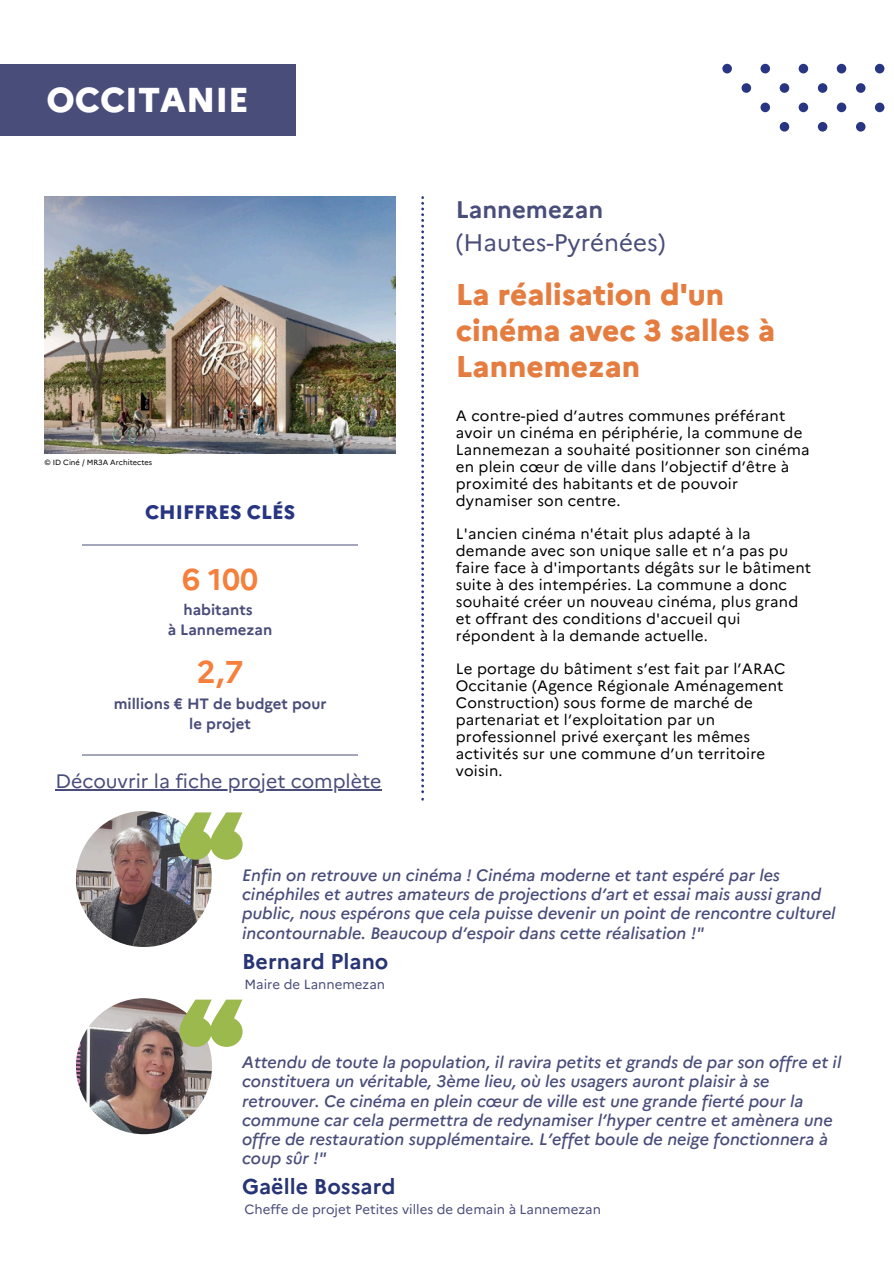
<style>
.page{position:relative;width:894px;height:1264px;background:#fff}
.page>*{position:absolute;margin:0;border:0;box-sizing:border-box;transform-origin:0 0}
.t1{font:800 34.5px "Marianne";color:#fff}
.t2{font:700 31.5px "Marianne";color:#f57f3b}
.t3{font:800 30px/36px "Marianne";color:#e57d40}
.t4{font:700 30px "Marianne";color:#f57f3b}
.t5{font:24px/32.7px "Marianne";color:#494d7a}
.t6{font:700 21.45px "Marianne";color:#273475}
.t7{font:19.5px "Marianne";color:#494d7a}
.t8{font:800 19.5px "Marianne";color:#283583}
.t9{font:italic 500 16.5px/19.2px "Marianne";color:#494d7a}
.t10{font:15px/16.8px "Marianne";letter-spacing:.015em;color:#000}
.t11{font:700 15px/20.2px "Marianne";color:#494d7a;text-align:center}
.t12{font:13.2px "Marianne";color:#494d7a}
.t13{font:7.5px "Marianne";color:#000}
.s1{font-weight:700}
</style>
<div class="page">
<div style="left:0;top:64px;width:295px;height:71px;background:#494d7a"></div>
<hr style="left:83px;top:545px;width:58px;height:1px;background:#a4a6bc">
<hr style="left:141px;top:545px;width:216px;height:1px;background:#a4a6bc">
<hr style="left:83px;top:754px;width:58px;height:1px;background:#a4a6bc">
<hr style="left:141px;top:754px;width:216px;height:1px;background:#a4a6bc">
<svg style="left:421px;top:196px;width:3px;height:604px"></svg>
<div style="left:722px;top:64px;width:9px;height:9px;background:#283583;border-radius:50%"></div>
<div style="left:760px;top:64px;width:9px;height:9px;background:#283583;border-radius:50%"></div>
<div style="left:798px;top:64px;width:10px;height:9px;background:#283583;border-radius:50%"></div>
<div style="left:836px;top:64px;width:10px;height:9px;background:#283583;border-radius:50%"></div>
<div style="left:874px;top:64px;width:10px;height:9px;background:#283583;border-radius:50%"></div>
<div style="left:741px;top:83px;width:9px;height:10px;background:#283583;border-radius:50%"></div>
<div style="left:779px;top:83px;width:10px;height:10px;background:#283583;border-radius:50%"></div>
<svg style="left:817px;top:83px;width:10px;height:10px"></svg>
<svg style="left:855px;top:83px;width:10px;height:10px"></svg>
<div style="left:760px;top:103px;width:9px;height:9px;background:#283583;border-radius:50%"></div>
<div style="left:798px;top:103px;width:10px;height:9px;background:#283583;border-radius:50%"></div>
<div style="left:836px;top:103px;width:10px;height:9px;background:#283583;border-radius:50%"></div>
<div style="left:874px;top:103px;width:10px;height:9px;background:#283583;border-radius:50%"></div>
<div style="left:779px;top:122px;width:10px;height:10px;background:#283583;border-radius:50%"></div>
<svg style="left:817px;top:122px;width:10px;height:10px"></svg>
<svg style="left:855px;top:122px;width:10px;height:10px"></svg>
<img style="left:44px;top:197px;width:351px;height:256px">
<img style="left:76px;top:811px;width:136px;height:136px;border-radius:50%">
<svg style="left:179px;top:812px;width:63px;height:47px"></svg>
<hr style="left:55px;top:789px;width:326px;height:1px;background:#494d7a">
<img style="left:76px;top:998px;width:136px;height:136px;border-radius:50%">
<svg style="left:179px;top:999px;width:63px;height:47px"></svg>
<p class="t1" style="left:47px;top:79px;width:204px">OCCITANIE</p>
<h6 class="t13" style="left:44px;top:457px;width:109px">© ID Ciné / MR3A Architectes</h6>
<p class="t8" style="left:145px;top:500px;width:151px">CHIFFRES CLÉS</p>
<p class="t4" style="left:182px;top:561px;width:78px">6 100</p>
<p class="t11" style="left:183px;top:599px;width:71px">habitants</p>
<h5 class="t11" style="left:168px;top:619px;width:106px">à Lannemezan</h5>
<h3 class="t2" style="left:197px;top:652px;width:48px">2,7</h3>
<h4 class="t11" style="left:114px;top:693px;width:214px">millions € HT de budget pour le projet</h4>
<p class="t7" style="left:55px;top:769px;width:327px">Découvrir la fiche projet complète</p>
<p class="t5" style="left:455px;top:193px;width:211px"><span class="s1">Lannemezan </span>(Hautes-Pyrénées)</p>
<h2 class="t3" style="left:455px;top:277px;width:320px">La réalisation d'un cinéma avec 3 salles à<br>Lannemezan</h2>
<h3 class="t10" style="left:455px;top:407px;width:355px">A contre-pied d’autres communes préférant avoir un cinéma en périphérie, la commune de Lannemezan a souhaité positionner son cinéma en plein cœur de ville dans l’objectif d’être à proximité des habitants et de pouvoir dynamiser son centre.</h3>
<p class="t10" style="left:455px;top:525px;width:357px">L'ancien cinéma n'était plus adapté à la demande avec son unique salle et n’a pas pu faire face à d'importants dégâts sur le bâtiment suite à des intempéries. La commune a donc souhaité créer un nouveau cinéma, plus grand et offrant des conditions d'accueil qui répondent à la demande actuelle.</p>
<p class="t10" style="left:455px;top:660px;width:331px">Le portage du bâtiment s’est fait par l’ARAC Occitanie (Agence Régionale Aménagement Construction) sous forme de marché de partenariat et l’exploitation par un professionnel privé exerçant les mêmes activités sur une commune d’un territoire voisin.</p>
<p class="t9" style="left:242px;top:864px;width:595px">Enfin on retrouve un cinéma ! Cinéma moderne et tant espéré par les cinéphiles et autres amateurs de projections d’art et essai mais aussi grand public, nous espérons que cela puisse devenir un point de rencontre culturel incontournable. Beaucoup d’espoir dans cette réalisation !"</p>
<p class="t6" style="left:242px;top:948px;width:148px">Bernard Plano</p>
<p class="t12" style="left:244px;top:976px;width:142px">Maire de Lannemezan</p>
<h6 class="t9" style="left:242px;top:1051px;width:600px">Attendu de toute la population, il ravira petits et grands de par son offre et il constituera un véritable, 3ème lieu, où les usagers auront plaisir à se retrouver. Ce cinéma en plein cœur de ville est une grande fierté pour la commune car cela permettra de redynamiser l’hyper centre et amènera une offre de restauration supplémentaire. L’effet boule de neige fonctionnera à coup sûr !"</h6>
<p class="t6" style="left:242px;top:1173px;width:155px">Gaëlle Bossard</p>
<p class="t12" style="left:244px;top:1201px;width:358px">Cheffe de projet Petites villes de demain à Lannemezan</p>
</div>
